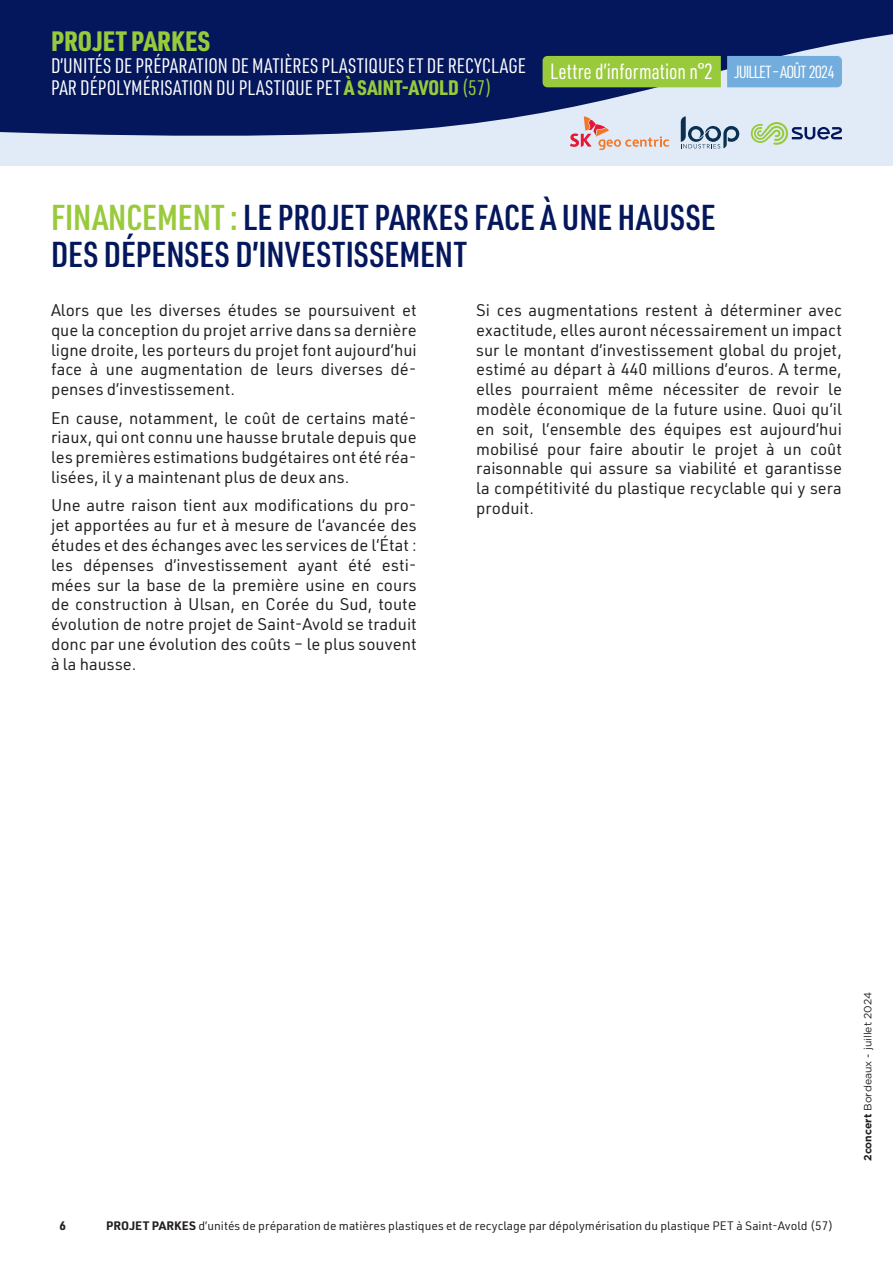
<style>
.page{position:relative;width:893px;height:1263px;background:#fff}
.page>*{position:absolute;margin:0;border:0;box-sizing:border-box;transform-origin:0 0}
.t1{font:600 35.1px/36.2px "URWDIN Cond";color:#04175c}
.t2{font:900 27.45px "URWDIN Cond";letter-spacing:.01em;color:#99ca3b}
.t3{font:21.6px "URWDIN Cond";letter-spacing:.005em;color:#fff}
.t4{font:20.55px/22px "URWDIN Cond";color:#fff}
.t5{font:16.5px/19.8px "URWDIN";color:#231f20;text-align:justify}
.t6{font:12px "URWDIN";color:#231f20}
.t7{font:700 12px "URWDIN";color:#231f20}
.t8{font:10.5px "Gotham";color:#231f20}
.s1{font-weight:900;color:#99ca3b}
.s2{color:#99ca3b}
.s3{font-size:17.25px}
.s4{font-weight:700}
</style>
<div class="page">
<div style="left:0;top:0;width:893px;height:166px;background:#e0ebf7"></div>
<svg style="left:0;top:0;width:893px;height:142px;fill:#04175c"></svg>
<svg style="left:570px;top:116px;width:99px;height:34px"></svg>
<svg style="left:681px;top:116px;width:59px;height:32px"></svg>
<svg style="left:751px;top:122px;width:91px;height:23px"></svg>
<div style="left:543px;top:56px;width:178px;height:31px;background:#99ca3b"></div>
<div style="left:727px;top:56px;width:115px;height:31px;background:#72addd"></div>
<h2 class="t2" style="left:51px;top:22px;width:161px">PROJET PARKES</h2>
<p class="t4" style="left:51px;top:54px;width:476px">D’UNITÉS DE PRÉPARATION DE MATIÈRES PLASTIQUES ET DE RECYCLAGE<br>PAR DÉPOLYMÉRISATION DU PLASTIQUE PET <span class="s1">À SAINT-AVOLD</span> <span class="s2">(57)</span></p>
<h3 class="t3" style="left:550px;top:57px;width:286px">Lettre d’information n°2 <span class="s3">JUILLET – AOÛT 2024</span></h3>
<h1 class="t1" style="left:51px;top:199px;width:666px"><span class="s2">FINANCEMENT :</span> LE PROJET PARKES FACE À UNE HAUSSE<br>DES DÉPENSES D’INVESTISSEMENT</h1>
<p class="t5" style="left:51px;top:300px;width:367px">Alors que les diverses études se poursuivent et que la conception du projet arrive dans sa dernière ligne droite, les porteurs du projet font aujourd’hui face à une augmentation de leurs diverses dé&shy;penses d’investissement.</p>
<p class="t5" style="left:51px;top:407px;width:367px">En cause, notamment, le coût de certains maté&shy;riaux, qui ont connu une hausse brutale depuis que les premières estimations budgétaires ont été réa&shy;lisées, il y a maintenant plus de deux ans.</p>
<p class="t5" style="left:51px;top:495px;width:367px">Une autre raison tient aux modifications du pro&shy;jet apportées au fur et à mesure de l’avancée des études et des échanges avec les services de l’État : les dépenses d’investissement ayant été esti&shy;mées sur la base de la première usine en cours de construction à Ulsan, en Corée du Sud, toute évolution de notre projet de Saint-Avold se traduit donc par une évolution des coûts – le plus souvent à la hausse.</p>
<p class="t5" style="left:476px;top:300px;width:367px">Si ces augmentations restent à déterminer avec exactitude, elles auront nécessairement un impact sur le montant d’investissement global du projet, estimé au départ à 440 millions d’euros. A terme, elles pourraient même nécessiter de revoir le modèle économique de la future usine. Quoi qu’il en soit, l’ensemble des équipes est aujourd’hui mobilisé pour faire aboutir le projet à un coût raisonnable qui assure sa viabilité et garantisse la compétitivité du plastique recyclable qui y sera produit.</p>
<p class="t7" style="left:60px;top:1217px;width:8px">6</p>
<p class="t6" style="left:106px;top:1218px;width:729px"><span class="s4">PROJET PARKES</span> d’unités de préparation de matières plastiques et de recyclage par dépolymérisation du plastique PET à Saint-Avold (57)</p>
<p class="t8" style="left:861px;top:1161px;width:170px;rotate:-90deg"><span class="s4">2concert</span> Bordeaux - juillet 2024</p>
</div>
